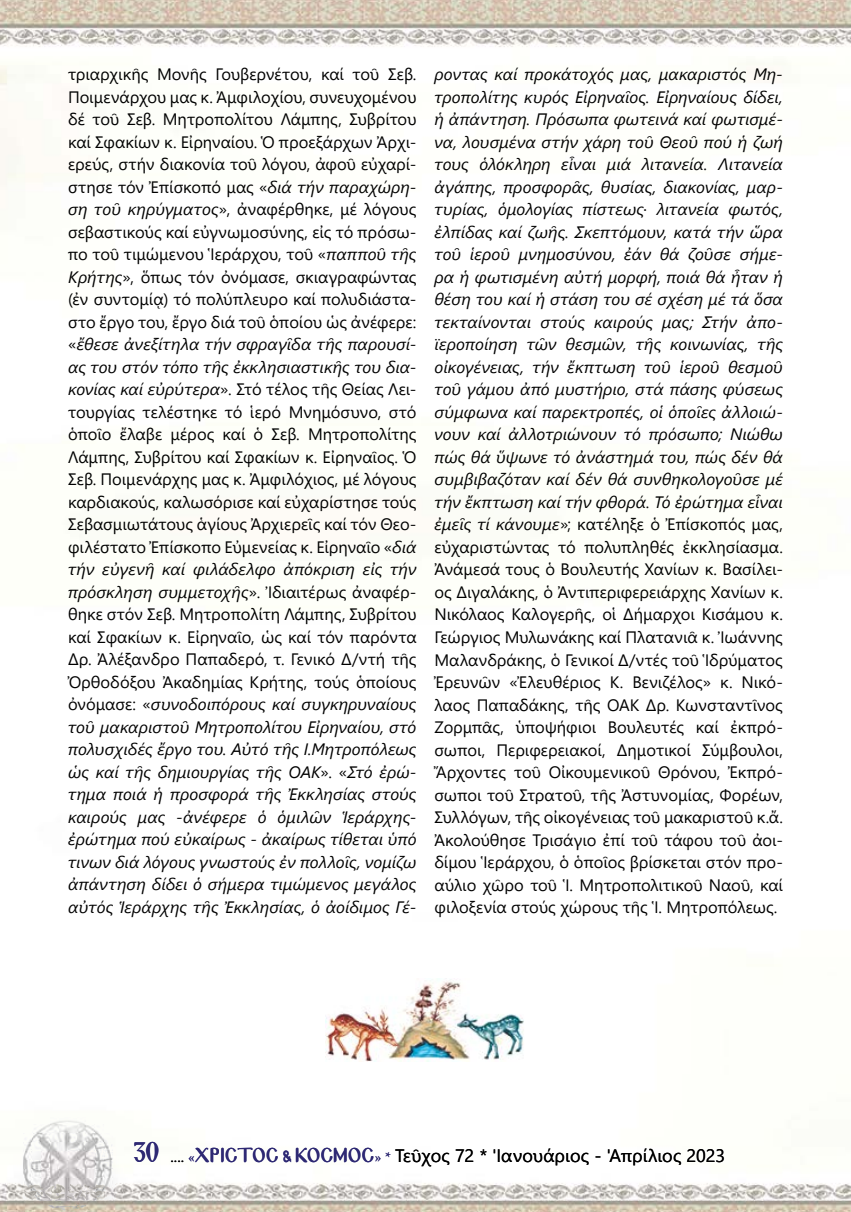
<style>
.page{position:relative;width:851px;height:1212px;background:#fff}
.page>*{position:absolute;margin:0;border:0;box-sizing:border-box;transform-origin:0 0}
.t1{font:18px "Segoe UI";color:#000}
.t2{font:16.5px/22.5px "Segoe UI";color:#000;text-align:justify}
.t3{font:italic 16.5px/22.5px "Segoe UI";letter-spacing:.005em;color:#000;text-align:justify}
.t4{font:15px "Minion Pro";color:#000}
.s1{font-style:italic}
.s2{font-family:"GFS Bodoni";font-style:normal}
.s3{font-style:normal}
.s4{font-family:"Ag Symeon UC";font-size:30px;color:#2e2973}
.s5{color:#2e2973}
.s6{font-family:"Mg Byzantine UC Pol Normal";font-size:17.55px;color:#2e2973}
.s7{font-family:"Minion Pro";font-size:15px;color:#2e2973}
</style>
<div class="page">
<img style="left:0;top:0;width:850px;height:1212px">
<img style="left:325px;top:978px;width:200px;height:83px">
<p class="t2" style="left:68px;top:61px;width:350px">τριαρχικῆς Μονῆς Γουβερνέτου, καί τοῦ Σεβ.<br>Ποιμενάρχου μας κ. Ἀμφιλοχίου, συνευχομένου δέ τοῦ Σεβ. Μητροπολίτου Λάμπης, Συβρίτου καί Σφακίων κ. Εἰρηναίου. Ὁ προεξάρχων Ἀρχι&shy;ερεύς, στήν διακονία τοῦ λόγου, ἀφοῦ εὐχαρί&shy;στησε τόν Ἐπίσκοπό μας «<span class="s1">διά τήν παραχώρη&shy;ση τοῦ κηρύγματος</span>», ἀναφέρθηκε, μέ λόγους σεβαστικούς καί εὐγνωμοσύνης, εἰς τό πρόσω&shy;πο τοῦ τιμώμενου Ἱεράρχου, τοῦ «<span class="s1">παπποῦ τῆς Κρήτης</span>», ὅπως τόν ὀνόμασε, σκιαγραφώντας (ἐν συντομίᾳ) τό πολύπλευρο καί πολυδιάστα&shy;στο ἔργο του, ἔργο διά τοῦ ὁποίου ὡς ἀνέφερε: «<span class="s1">ἔθεσε ἀνεξίτηλα τήν σφραγῖδα τῆς παρουσί&shy;ας του στόν τόπο τῆς ἐκκλησιαστικῆς του δια&shy;κονίας καί εὐρύτερα</span>». Στό τέλος τῆς Θείας Λει&shy;τουργίας τελέστηκε τό ἱερό Μνημόσυνο, στό ὁποῖο ἔλαβε μέρος καί ὁ Σεβ. Μητροπολίτης Λάμπης, Συβρίτου καί Σφακίων κ. Εἰρηναῖος. Ὁ Σεβ. Ποιμενάρχης μας κ. Ἀμφιλόχιος, μέ λόγους καρδιακούς, καλωσόρισε καί εὐχαρίστησε τούς Σεβασμιωτάτους ἁγίους Ἀρχιερεῖς καί τόν Θεο&shy;φιλέστατο Ἐπίσκοπο Εὐμενείας κ. Εἰρηναῖο «<span class="s1">διά τήν εὐγενῆ καί φιλάδελφο ἀπόκριση εἰς τήν πρόσκληση συμμετοχῆς</span>». Ἰδιαιτέρως ἀναφέρ&shy;θηκε στόν Σεβ. Μητροπολίτη Λάμπης, Συβρίτου καί Σφακίων κ. Εἰρηναῖο, ὡς καί τόν παρόντα Δρ. Ἀλέξανδρο Παπαδερό, τ. Γενικό Δ/ντή τῆς Ὀρθοδόξου Ἀκαδημίας Κρήτης, τούς ὁποίους ὀνόμασε: «<span class="s1">συνοδοιπόρους καί συγκηρυναίους τοῦ μακαριστοῦ Μητροπολίτου Εἰρηναίου, στό πολυσχιδές ἔργο του. Αὐτό τῆς Ι.Μητροπόλεως ὡς καί τῆς δημιουργίας τῆς ΟΑΚ</span>». «<span class="s1">Στό ἐρώ&shy;τημα ποιά ἡ προσφορά τῆς Ἐκκλησίας στούς καιρούς μας -ἀνέφερε ὁ ὁμιλῶν Ἱεράρχης&shy;ἐρώτημα πού εὐκαίρως - ἀκαίρως τίθεται ὑπό τινων διά λόγους γνωστούς ἐν πολλοῖς, νομίζω ἀπάντηση δίδει ὁ σήμερα τιμώμενος μεγάλος αὐτός Ἱεράρχης τῆς Ἐκκλησίας, ὁ ἀοίδιμος Γέ-</span></p>
<p class="t3" style="left:434px;top:60px;width:350px">ροντας καί προκάτοχός μας, μακαριστός Μη&shy;τροπολίτης κυρός Εἰρηναῖος. Εἰρηναίους δίδει, ἡ ἀπάντηση. Πρόσωπα φωτεινά καί φωτισμέ&shy;να, λουσμένα στήν χάρη τοῦ Θεοῦ πού ἡ ζωή τους ὁλόκληρη εἶναι μιά λιτανεία. Λιτανεία ἀγάπης, προσφορᾶς, θυσίας, διακονίας, μαρ&shy;τυρίας, ὁμολογίας πίστεως<span class="s2">·</span> λιτανεία φωτός, ἐλπίδας καί ζωῆς. Σκεπτόμουν, κατά τήν ὥρα τοῦ ἱεροῦ μνημοσύνου, ἐάν θά ζοῦσε σήμε&shy;ρα ἡ φωτισμένη αὐτή μορφή, ποιά θά ἦταν ἡ θέση του καί ἡ στάση του σέ σχέση μέ τά ὅσα τεκταίνονται στούς καιρούς μας; Στήν ἀπο&shy;ϊεροποίηση τῶν θεσμῶν, τῆς κοινωνίας, τῆς οἰκογένειας, τήν ἔκπτωση τοῦ ἱεροῦ θεσμοῦ τοῦ γάμου ἀπό μυστήριο, στά πάσης φύσεως σύμφωνα καί παρεκτροπές, οἱ ὁποῖες ἀλλοιώ&shy;νουν καί ἀλλοτριώνουν τό πρόσωπο; Νιώθω πώς θά ὕψωνε τό ἀνάστημά του, πώς δέν θά συμβιβαζόταν καί δέν θά συνθηκολογοῦσε μέ τήν ἔκπτωση καί τήν φθορά. Τό ἐρώτημα εἶναι ἐμεῖς τί κάνουμε<span class="s3">»; κατέληξε ὁ Ἐπίσκοπός μας, εὐχαριστώντας τό πολυπληθές ἐκκλησίασμα.<br>Ἀνάμεσά τους ὁ Βουλευτής Χανίων κ. Βασίλει&shy;ος Διγαλάκης, ὁ Ἀντιπεριφερειάρχης Χανίων κ.<br>Νικόλαος Καλογερῆς, οἱ Δήμαρχοι Κισάμου κ.<br>Γεώργιος Μυλωνάκης καί Πλατανιᾶ κ. Ἰωάννης Μαλανδράκης, ὁ Γενικοί Δ/ντές τοῦ Ἱδρύματος Ἐρευνῶν «Ἐλευθέριος Κ. Βενιζέλος» κ. Νικό&shy;λαος Παπαδάκης, τῆς ΟΑΚ Δρ. Κωνσταντῖνος Ζορμπᾶς, ὑποψήφιοι Βουλευτές καί ἐκπρό&shy;σωποι, Περιφερειακοί, Δημοτικοί Σύμβουλοι, Ἄρχοντες τοῦ Οἰκουμενικοῦ Θρόνου, Ἐκπρό&shy;σωποι τοῦ Στρατοῦ, τῆς Ἀστυνομίας, Φορέων, Συλλόγων, τῆς οἰκογένειας τοῦ μακαριστοῦ κ.ἄ.<br>Ἀκολούθησε Τρισάγιο ἐπί τοῦ τάφου τοῦ ἀοι&shy;δίμου Ἱεράρχου, ὁ ὁποῖος βρίσκεται στόν προ&shy;αύλιο χῶρο τοῦ Ἱ. Μητροπολιτικοῦ Ναοῦ, καί φιλοξενία στούς χώρους τῆς Ἱ. Μητροπόλεως.</span></p>
<p class="t4" style="left:134px;top:1147px;width:62px"><span class="s4">30</span> .... <span class="s5">«</span></p>
<p class="t1" style="left:195px;top:1139px;width:531px"><span class="s6">ΧΡΙΣΤΟΣ &amp; ΚΟΣΜΟΣ</span><span class="s7">» *</span> Τεῦχος 72 * 'Ιανουάριος - 'Απρίλιος 2023</p>
</div>
